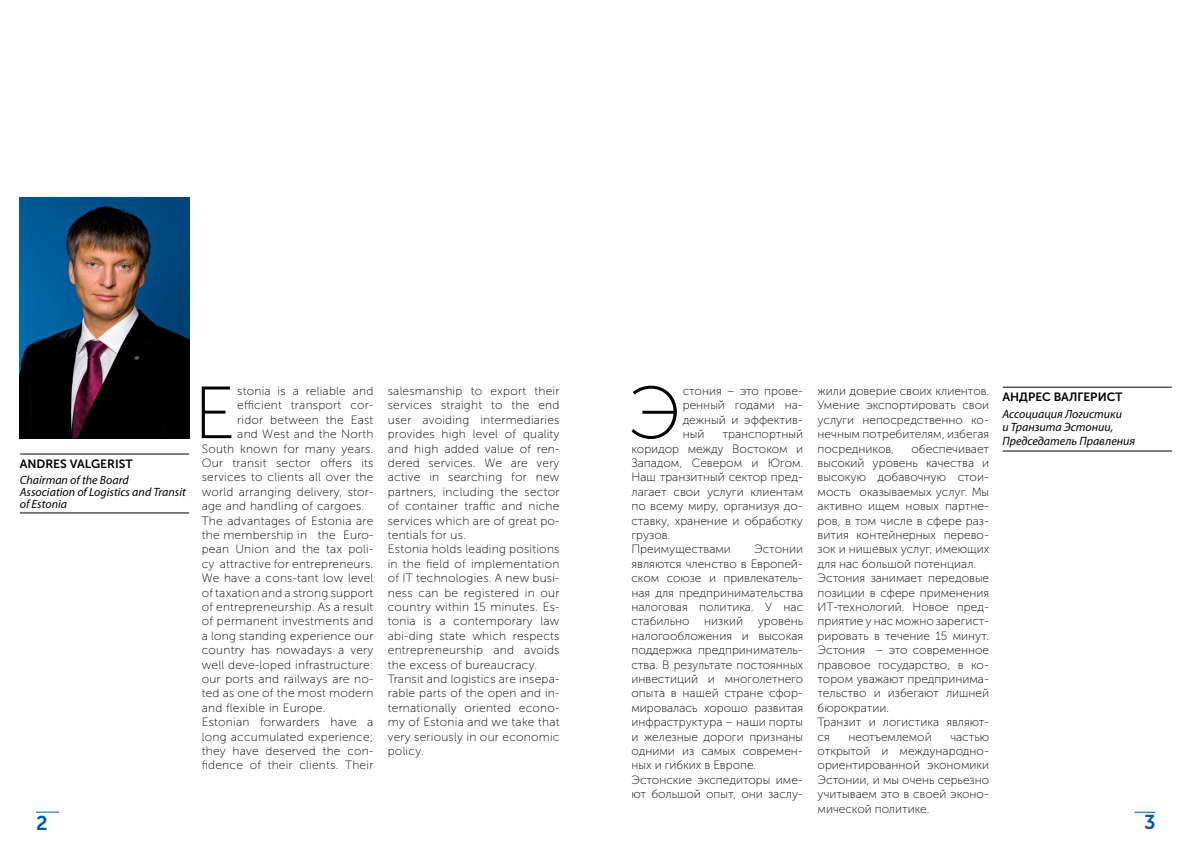
<style>
.page{position:relative;width:1191px;height:842px;background:#fff}
.page>*{position:absolute;margin:0;border:0;box-sizing:border-box;transform-origin:0 0}
.t1{font:73.7px "Museo Sans 100";color:#000}
.t2{font:73.7px "Museo Sans Cyrl 100";color:#000}
.t3{font:20px "Museo Sans 700";color:#005b9e}
.t4{font:12px/14.4px "Museo Sans Cyrl 100";color:#000}
.t5{font:12px/14.4px "Museo Sans 100";letter-spacing:.02em;color:#000}
.t6{font:italic 12px/12px "Myriad Pro";color:#000}
.t7{font:12px "Museo Sans 700";color:#000}
.t8{font:12px "Museo Sans Cyrl 700";color:#000}
</style>
<div class="page">
<svg style="left:36px;top:812px;width:23px;height:1px"></svg>
<svg style="left:1134px;top:812px;width:21px;height:1px"></svg>
<img style="left:20px;top:198px;width:169px;height:241px">
<hr style="left:20px;top:454px;width:169px;height:1px;background:#000">
<hr style="left:20px;top:513px;width:169px;height:1px;background:#000">
<hr style="left:1002px;top:387px;width:169px;height:1px;background:#000">
<hr style="left:1002px;top:451px;width:170px;height:1px;background:#000">
<p class="t7" style="left:20px;top:457px;width:114px">ANDRES VALGERIST</p>
<p class="t6" style="left:20px;top:474px;width:168px">Chairman of the Board<br>Association of Logistics and Transit of Estonia</p>
<h1 class="t1" style="left:194px;top:374px;width:44px">E</h1>
<p class="t5" style="left:237px;top:384px;width:138px">stonia is a reliable and</p>
<p class="t5" style="left:237px;top:398px;width:138px">efficient transport cor-</p>
<p class="t5" style="left:237px;top:413px;width:138px">ridor between the East</p>
<p class="t5" style="left:237px;top:427px;width:138px">and West and the North</p>
<p class="t5" style="left:202px;top:441px;width:173px">South known for many years.</p>
<p class="t5" style="left:202px;top:456px;width:173px">Our transit sector offers its</p>
<p class="t5" style="left:202px;top:470px;width:173px">services to clients all over the</p>
<p class="t5" style="left:202px;top:485px;width:173px">world arranging delivery, stor-</p>
<p class="t5" style="left:202px;top:499px;width:164px">age and handling of cargoes.</p>
<p class="t5" style="left:202px;top:513px;width:173px">The advantages of Estonia are</p>
<p class="t5" style="left:202px;top:528px;width:173px">the membership in the Euro-</p>
<p class="t5" style="left:202px;top:542px;width:173px">pean Union and the tax poli-</p>
<p class="t5" style="left:202px;top:557px;width:173px">cy attractive for entrepreneurs.</p>
<p class="t5" style="left:202px;top:571px;width:173px">We have a cons-tant low level</p>
<p class="t5" style="left:202px;top:585px;width:173px">of taxation and a strong support</p>
<p class="t5" style="left:202px;top:600px;width:173px">of entrepreneurship. As a result</p>
<p class="t5" style="left:202px;top:614px;width:173px">of permanent investments and</p>
<p class="t5" style="left:202px;top:629px;width:173px">a long standing experience our</p>
<p class="t5" style="left:202px;top:643px;width:173px">country has nowadays a very</p>
<p class="t5" style="left:202px;top:657px;width:173px">well deve-loped infrastructure:</p>
<p class="t5" style="left:202px;top:672px;width:173px">our ports and railways are no-</p>
<p class="t5" style="left:202px;top:686px;width:173px">ted as one of the most modern</p>
<p class="t5" style="left:202px;top:701px;width:125px">and flexible in Europe.</p>
<p class="t5" style="left:202px;top:715px;width:173px">Estonian forwarders have a</p>
<p class="t5" style="left:202px;top:729px;width:173px">long accumulated experience;</p>
<p class="t5" style="left:202px;top:744px;width:173px">they have deserved the con-</p>
<p class="t5" style="left:202px;top:758px;width:173px">fidence of their clients. Their</p>
<h1 class="t2" style="left:628px;top:374px;width:54px">Э</h1>
<p class="t4" style="left:683px;top:384px;width:122px;text-align:justify">стония – это прове&shy;ренный годами на&shy;дежный и эффектив&shy;ный</p>
<p class="t5" style="left:388px;top:384px;width:173px">salesmanship to export their services straight to the end user avoiding intermediaries provides high level of quality and high added value of ren&shy;dered services. We are very active in searching for new partners, including the sector of container traffic and niche services which are of great po&shy;tentials for us.<br>Estonia holds leading positions in the field of implementation of IT technologies. A new busi&shy;ness can be registered in our country within 15 minutes. Es&shy;tonia is a contemporary law abi-ding state which respects entrepreneurship and avoids the excess of bureaucracy.<br>Transit and logistics are insepa&shy;rable parts of the open and in&shy;ternationally oriented econo&shy;my of Estonia and we take that very seriously in our economic policy.</p>
<p class="t4" style="left:817px;top:384px;width:173px;text-align:justify">жили доверие своих клиентов.<br>Умение экспортировать свои услуги непосредственно ко&shy;нечным потребителям, избегая посредников,</p>
<p class="t4" style="left:631px;top:427px;width:173px;text-indent:91px">транспортный коридор между Востоком и<br>Западом, Севером и Югом.<br>Наш транзитный сектор пред&shy;лагает свои услуги клиентам по всему миру, организуя до&shy;ставку, хранение и обработку грузов.<br>Преимуществами</p>
<p class="t4" style="left:817px;top:441px;width:173px;text-indent:94px">обеспечивает высокий уровень качества и высокую добавочную стои&shy;мость оказываемых услуг. Мы активно ищем новых партне&shy;ров, в том числе в сфере раз&shy;вития контейнерных перево&shy;зок и нишевых услуг, имеющих для нас большой потенциал.<br>Эстония занимает передовые позиции в сфере применения<br>ИТ-технологий. Новое пред&shy;приятие у нас можно зарегист&shy;рировать в течение 15 минут.<br>Эстония – это современное правовое государство, в ко&shy;тором уважают предпринима&shy;тельство и избегают лишней бюрократии.<br>Транзит и логистика являют&shy;ся</p>
<p class="t4" style="left:631px;top:542px;width:173px;text-indent:123px">Эстонии являются членство в Европей&shy;ском союзе и привлекатель&shy;ная для предпринимательства налоговая политика. У нас стабильно низкий уровень налогообложения и высокая поддержка предприниматель&shy;ства. В результате постоянных инвестиций и многолетнего опыта в нашей стране сфор&shy;мировалась хорошо развитая инфраструктура – наши порты и железные дороги признаны одними из самых современ&shy;ных и гибких в Европе.<br>Эстонские экспедиторы име&shy;ют большой опыт, они заслу-</p>
<p class="t4" style="left:848px;top:729px;width:85px">неотъемлемой</p>
<p class="t4" style="left:817px;top:729px;width:173px;text-indent:133px">частью открытой и международно-- ориентированной экономики<br>Эстонии, и мы очень серьезно учитываем это в своей эконо&shy;мической политике.</p>
<p class="t8" style="left:1002px;top:390px;width:122px">АНДРЕС ВАЛГЕРИСТ</p>
<p class="t6" style="left:1002px;top:407px;width:134px;line-height:13.5px">Ассоциация Логистики<br>и Транзита Эстонии,<br>Председатель Правления</p>
<h2 class="t3" style="left:36px;top:812px;width:13px">2</h2>
<h2 class="t3" style="left:1144px;top:811px;width:13px">3</h2>
</div>
